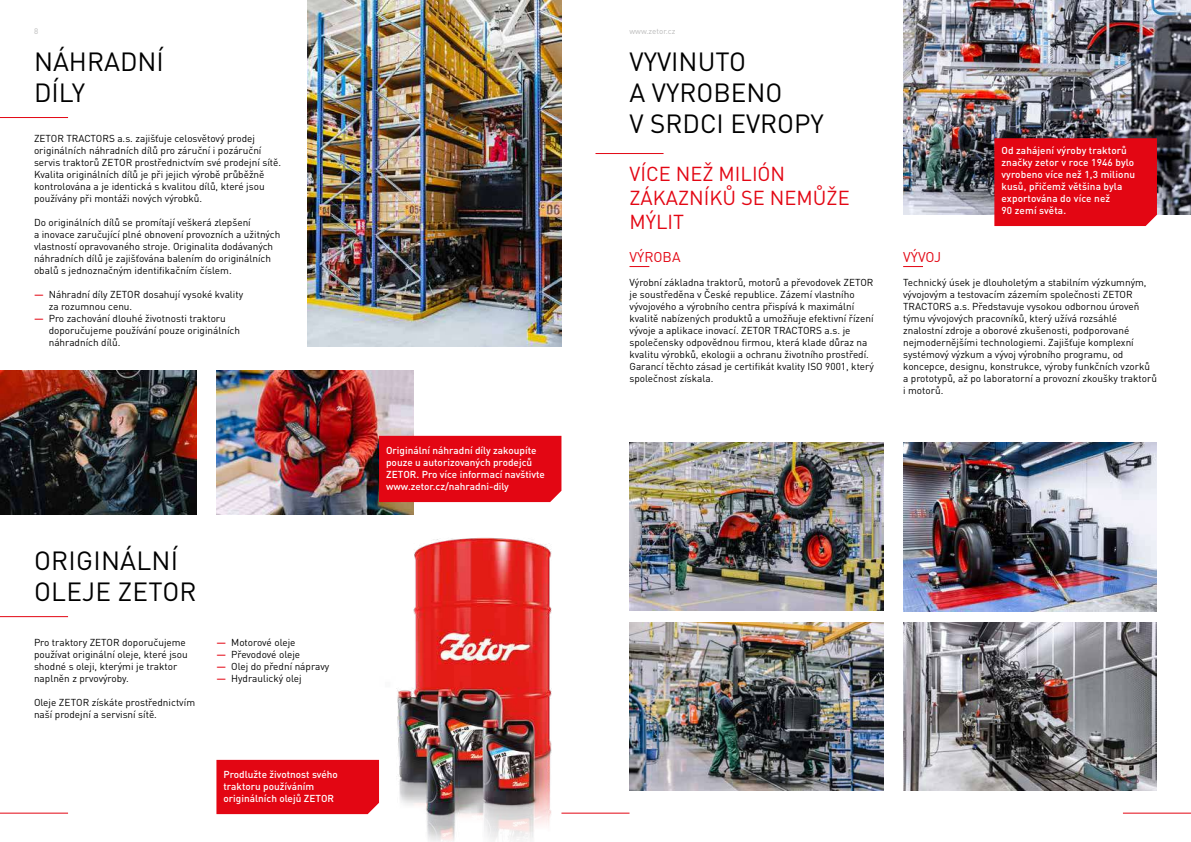
<style>
.page{position:relative;width:1191px;height:842px;background:#fff}
.page>*{position:absolute;margin:0;border:0;box-sizing:border-box;transform-origin:0 0}
.t1{font:26px/31.2px "DIN Pro";color:#000}
.t2{font:20px/24px "DIN Pro";color:#e30613}
.t3{font:14px "DIN Pro";color:#e30613}
.t4{font:10px/12px "DIN Pro";color:#000}
.t5{font:500 10px/12px "DIN Pro";color:#fff}
.t6{font:8px "DIN Pro";color:#bbb}
.s1{font-weight:500;color:#e30613}
</style>
<div class="page">
<hr style="left:561px;top:813px;width:68px;height:1px;background:#e30613">
<img style="left:396px;top:537px;width:178px;height:305px">
<hr style="left:0;top:117px;width:68px;height:1px;background:#e30613">
<hr style="left:595px;top:153px;width:68px;height:1px;background:#e30613">
<hr style="left:0;top:616px;width:68px;height:1px;background:#e30613">
<div style="left:216px;top:760px;width:163px;height:54px;background:#e30613"></div>
<img style="left:903px;top:0;width:288px;height:214px">
<img style="left:629px;top:442px;width:254px;height:168px">
<img style="left:903px;top:622px;width:254px;height:168px">
<img style="left:216px;top:370px;width:197px;height:144px">
<img style="left:308px;top:0;width:253px;height:346px">
<img style="left:0;top:370px;width:197px;height:144px">
<img style="left:629px;top:622px;width:254px;height:168px">
<img style="left:903px;top:442px;width:254px;height:169px">
<div style="left:379px;top:436px;width:182px;height:66px;background:#e30613"></div>
<div style="left:994px;top:138px;width:163px;height:88px;background:#e30613"></div>
<hr style="left:0;top:813px;width:68px;height:1px;background:#e30613">
<svg style="left:629px;top:266px;width:20px;height:1px"></svg>
<svg style="left:903px;top:266px;width:20px;height:1px"></svg>
<hr style="left:1123px;top:813px;width:68px;height:1px;background:#e30613">
<p class="t6" style="left:34px;top:26px;width:6px">8</p>
<p class="t6" style="left:629px;top:26px;width:48px">www.zetor.cz</p>
<h1 class="t1" style="left:34px;top:45px;width:131px">NÁHRADNÍ<br>DÍLY</h1>
<h1 class="t1" style="left:629px;top:45px;width:196px">VYVINUTO<br>A VYROBENO<br>V SRDCI EVROPY</h1>
<p class="t4" style="left:34px;top:132px;width:249px">ZETOR TRACTORS a.s. zajišťuje celosvětový prodej originálních náhradních dílů pro záruční i pozáruční servis traktorů ZETOR prostřednictvím své prodejní sítě.<br>Kvalita originálních dílů je při jejich výrobě průběžně kontrolována a je identická s kvalitou dílů, které jsou používány při montáži nových výrobků.</p>
<p class="t4" style="left:34px;top:216px;width:248px">Do originálních dílů se promítají veškerá zlepšení<br>a inovace zaručující plné obnovení provozních a užitných vlastností opravovaného stroje. Originalita dodávaných náhradních dílů je zajišťována balením do originálních obalů s jednoznačným identifikačním číslem.</p>
<p class="t4" style="left:49px;top:288px;width:196px;text-indent:-15px"><span class="s1">—</span> Náhradní díly ZETOR dosahují vysoké kvality za rozumnou cenu.</p>
<p class="t4" style="left:49px;top:312px;width:193px;text-indent:-15px"><span class="s1">—</span> Pro zachování dlouhé životnosti traktoru doporučujeme používání pouze originálních náhradních dílů.</p>
<h2 class="t2" style="left:629px;top:161px;width:222px">VÍCE NEŽ MILIÓN<br>ZÁKAZNÍKŮ SE NEMŮŽE<br>MÝLIT</h2>
<h3 class="t3" style="left:629px;top:247px;width:53px">VÝROBA</h3>
<p class="t4" style="left:629px;top:276px;width:246px">Výrobní základna traktorů, motorů a převodovek ZETOR je soustředěna v České republice. Zázemí vlastního vývojového a výrobního centra přispívá k maximální kvalitě nabízených produktů a umožňuje efektivní řízení vývoje a aplikace inovací. ZETOR TRACTORS a.s. je společensky odpovědnou firmou, která klade důraz na kvalitu výrobků, ekologii a ochranu životního prostředí.<br>Garancí těchto zásad je certifikát kvality ISO 9001, který společnost získala.</p>
<h1 class="t1" style="left:34px;top:544px;width:164px">ORIGINÁLNÍ<br>OLEJE ZETOR</h1>
<p class="t4" style="left:34px;top:636px;width:155px">Pro traktory ZETOR doporučujeme používat originální oleje, které jsou shodné s oleji, kterými je traktor naplněn z prvovýroby.</p>
<p class="t4" style="left:34px;top:696px;width:163px">Oleje ZETOR získáte prostřednictvím naší prodejní a servisní sítě.</p>
<p class="t4" style="left:216px;top:636px;width:81px"><span class="s1">—</span> Motorové oleje</p>
<p class="t4" style="left:216px;top:648px;width:85px"><span class="s1">—</span> Převodové oleje</p>
<p class="t4" style="left:216px;top:660px;width:114px"><span class="s1">—</span> Olej do přední nápravy</p>
<p class="t4" style="left:216px;top:672px;width:87px"><span class="s1">—</span> Hydraulický olej</p>
<p class="t5" style="left:223px;top:768px;width:116px">Prodlužte životnost svého traktoru používáním originálních olejů ZETOR</p>
<p class="t5" style="left:386px;top:444px;width:160px">Originální náhradní díly zakoupíte pouze u autorizovaných prodejců ZETOR. Pro více informací navštivte www.zetor.cz/nahradni-dily</p>
<p class="t5" style="left:1001px;top:144px;width:135px">Od zahájení výroby traktorů značky zetor v roce 1946 bylo vyrobeno více než 1,3 milionu kusů, přičemž většina byla exportována do více než<br>90 zemí světa.</p>
<h3 class="t3" style="left:903px;top:247px;width:39px">VÝVOJ</h3>
<p class="t4" style="left:903px;top:276px;width:255px">Technický úsek je dlouholetým a stabilním výzkumným, vývojovým a testovacím zázemím společnosti ZETOR TRACTORS a.s. Představuje vysokou odbornou úroveň týmu vývojových pracovníků, který užívá rozsáhlé znalostní zdroje a oborové zkušenosti, podporované nejmodernějšími technologiemi. Zajišťuje komplexní systémový výzkum a vývoj výrobního programu, od koncepce, designu, konstrukce, výroby funkčních vzorků a prototypů, až po laboratorní a provozní zkoušky traktorů i motorů.</p>
</div>
